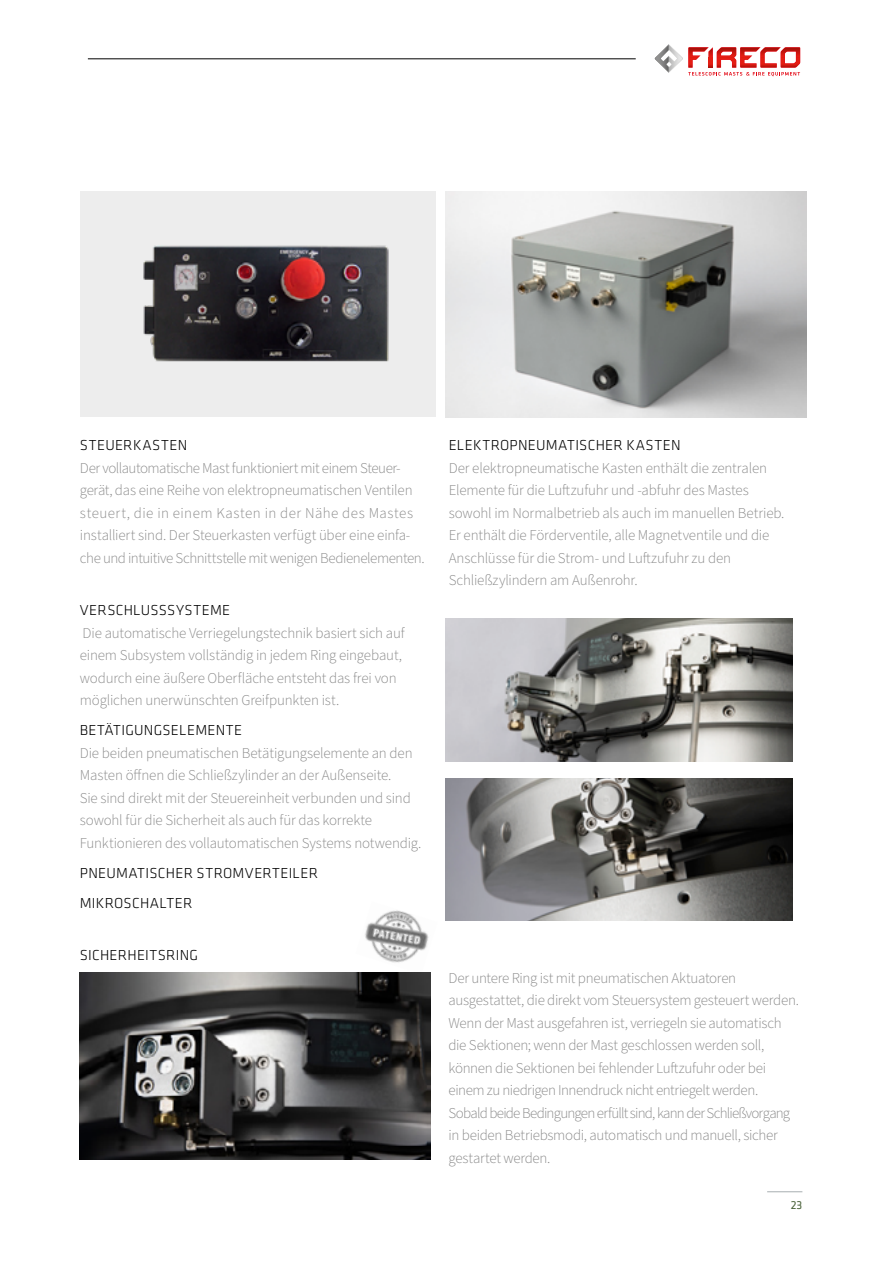
<style>
.page{position:relative;width:893px;height:1263px;background:#fff}
.page>*{position:absolute;margin:0;border:0;box-sizing:border-box;transform-origin:0 0}
.t1{font:300 15px/22.5px "Source Sans Pro";letter-spacing:-.015em;color:#878787}
.t2{font:300 15px/30px "Klavika";letter-spacing:.015em;color:#000}
.t3{font:300 15px "Klavika";letter-spacing:.035em;color:#000}
.t4{font:12px "Klavika";color:#486038}
</style>
<div class="page">
<hr style="left:88px;top:58px;width:548px;height:1px;background:#000">
<svg style="left:655px;top:44px;width:145px;height:32px"></svg>
<div style="left:80px;top:191px;width:356px;height:226px;background:#ededed"></div>
<img style="left:80px;top:972px;width:351px;height:187px">
<img style="left:143px;top:245px;width:246px;height:117px">
<img style="left:445px;top:191px;width:361px;height:226px">
<img style="left:445px;top:619px;width:348px;height:142px">
<img style="left:445px;top:778px;width:348px;height:143px">
<hr style="left:767px;top:1191px;width:35px;height:1px;background:#a7aeb1">
<img style="left:355px;top:910px;width:76px;height:64px">
<p class="t3" style="left:80px;top:437px;width:109px">STEUERKASTEN</p>
<p class="t1" style="left:80px;top:457px;width:346px">Der vollautomatische Mast funktioniert mit einem Steuer&shy;gerät, das eine Reihe von elektropneumatischen Ventilen steuert, die in einem Kasten in der Nähe des Mastes installiert sind. Der Steuerkasten verfügt über eine einfa&shy;che und intuitive Schnittstelle mit wenigen Bedienelementen.</p>
<p class="t2" style="left:80px;top:595px;width:152px">VERSCHLUSSSYSTEME</p>
<p class="t1" style="left:80px;top:622px;width:326px">Die automatische Verriegelungstechnik basiert sich auf einem Subsystem vollständig in jedem Ring eingebaut, wodurch eine äußere Oberfläche entsteht das frei von möglichen unerwünschten Greifpunkten ist.</p>
<p class="t2" style="left:80px;top:715px;width:164px">BETÄTIGUNGSELEMENTE</p>
<p class="t1" style="left:80px;top:742px;width:343px">Die beiden pneumatischen Betätigungselemente an den Masten öffnen die Schließzylinder an der Außenseite.<br>Sie sind direkt mit der Steuereinheit verbunden und sind sowohl für die Sicherheit als auch für das korrekte Funktionieren des vollautomatischen Systems notwendig.</p>
<p class="t2" style="left:80px;top:858px;width:240px">PNEUMATISCHER STROMVERTEILER<br>MIKROSCHALTER</p>
<p class="t2" style="left:80px;top:940px;width:120px">SICHERHEITSRING</p>
<p class="t2" style="left:449px;top:430px;width:233px">ELEKTROPNEUMATISCHER KASTEN</p>
<p class="t1" style="left:449px;top:457px;width:337px">Der elektropneumatische Kasten enthält die zentralen Elemente für die Luftzufuhr und -abfuhr des Mastes sowohl im Normalbetrieb als auch im manuellen Betrieb.<br>Er enthält die Förderventile, alle Magnetventile und die Anschlüsse für die Strom- und Luftzufuhr zu den Schließzylindern am Außenrohr.</p>
<p class="t1" style="left:449px;top:967px;width:352px">Der untere Ring ist mit pneumatischen Aktuatoren ausgestattet, die direkt vom Steuersystem gesteuert werden.<br>Wenn der Mast ausgefahren ist, verriegeln sie automatisch die Sektionen; wenn der Mast geschlossen werden soll, können die Sektionen bei fehlender Luftzufuhr oder bei einem zu niedrigen Innendruck nicht entriegelt werden.<br>Sobald beide Bedingungen erfüllt sind, kann der Schließvorgang in beiden Betriebsmodi, automatisch und manuell, sicher gestartet werden.</p>
<p class="t4" style="left:791px;top:1198px;width:13px">23</p>
</div>
